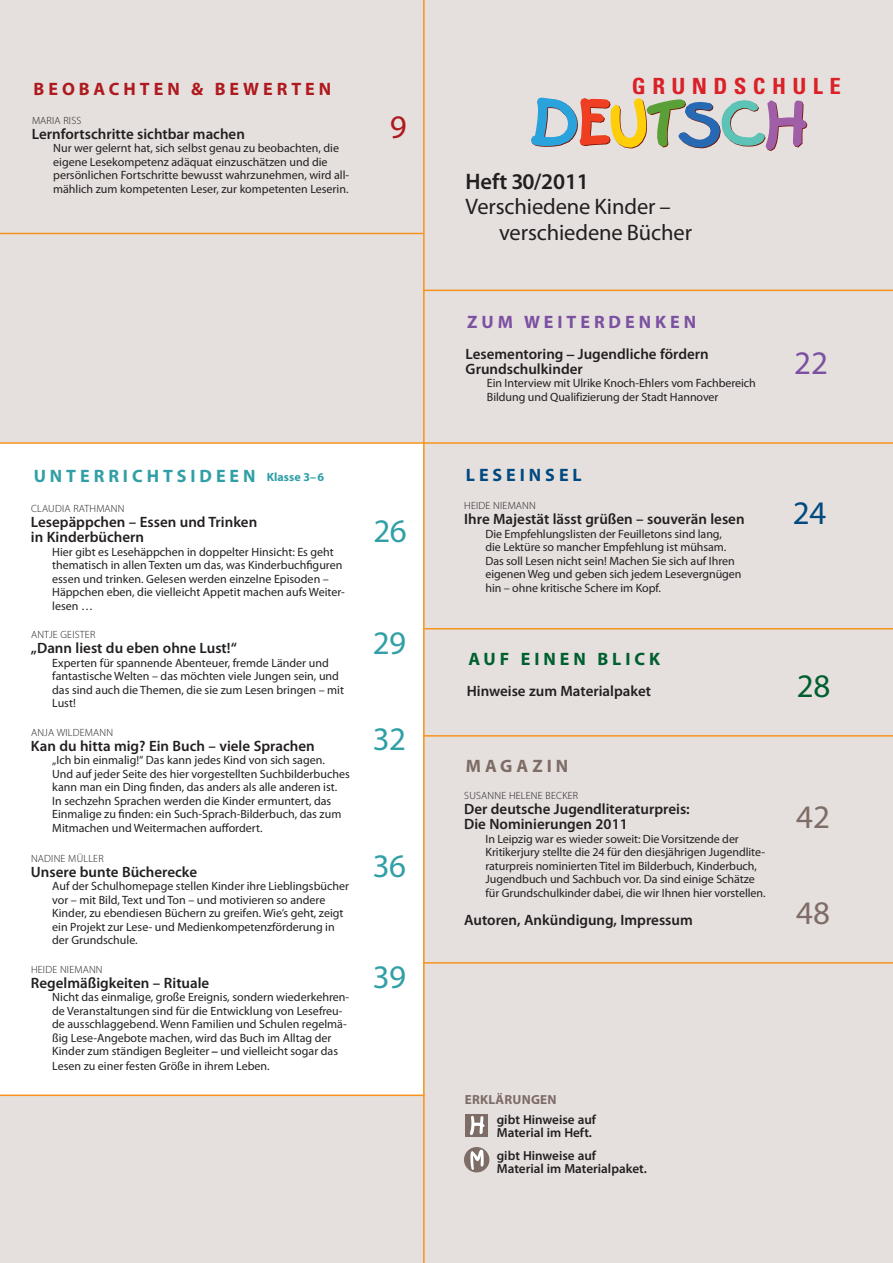
<style>
.page{position:relative;width:893px;height:1263px;background:#e5e0de}
.page>*{position:absolute;margin:0;border:0;box-sizing:border-box;transform-origin:0 0}
.t1{font:33px "Myriad Pro";letter-spacing:-.02em;color:#309fa6}
.t2{font:33px "Myriad Pro";color:#7e6c66}
.t3{font:33px "Myriad Pro";color:#7c51a1}
.t4{font:33px "Myriad Pro";color:#004a7f}
.t5{font:33px "Myriad Pro";color:#005f2f}
.t6{font:33px "Myriad Pro";color:#ae1a1e}
.t7{font:22.5px/25.5px "Myriad Pro";letter-spacing:-.005em;color:#231f20}
.t8{font:600 22.5px "Myriad Pro";letter-spacing:-.005em;color:#231f20}
.t9{font:700 condensed 22.35px "Univers LT Std";letter-spacing:.28em;color:#da2128}
.t10{font:700 18px "Myriad Pro";letter-spacing:.22em;color:#309fa6}
.t11{font:700 18px "Myriad Pro";letter-spacing:.22em;color:#ae1a1e}
.t12{font:700 18px "Myriad Pro";letter-spacing:.22em;color:#7c51a1}
.t13{font:700 18px "Myriad Pro";letter-spacing:.22em;color:#005f2f}
.t14{font:700 18px "Myriad Pro";letter-spacing:.22em;color:#004a7f}
.t15{font:700 18px "Myriad Pro";color:#7e6c66}
.t16{font:600 15px/15px "Myriad Pro";color:#231f20}
.t17{font:600 13.2px/13.2px "Myriad Pro";color:#231f20}
.t18{font:700 13.2px "Myriad Pro";letter-spacing:.02em;color:#7e6c66}
.t19{font:12px/13.5px "Myriad Pro";color:#231f20}
.t20{font:300 10.5px "Myriad Pro";letter-spacing:.02em;color:#231f20}
.s1{font-size:12px}
.s2{font-family:"Candida Std";font-weight:700}
</style>
<div class="page">
<div style="left:0;top:443px;width:423px;height:652px;background:#fff"></div>
<svg style="left:531px;top:98px;width:276px;height:53px"></svg>
<hr style="left:423px;top:0;width:2px;height:1263px;background:#f7931d">
<hr style="left:423px;top:290px;width:470px;height:1px;background:#f7931d">
<hr style="left:424px;top:628px;width:469px;height:1px;background:#f7931d">
<hr style="left:423px;top:735px;width:470px;height:2px;background:#f7931d">
<hr style="left:423px;top:962px;width:470px;height:2px;background:#f7931d">
<hr style="left:423px;top:442px;width:470px;height:2px;background:#f7931d">
<hr style="left:0;top:233px;width:423px;height:1px;background:#f7931d">
<hr style="left:0;top:1094px;width:425px;height:2px;background:#f7931d">
<hr style="left:0;top:442px;width:423px;height:2px;background:#f7931d">
<div style="left:464px;top:1147px;width:25px;height:25px;background:#7e6c66;border-radius:50%"></div>
<svg style="left:470px;top:1149px;width:14px;height:21px"></svg>
<div style="left:465px;top:1114px;width:23px;height:23px;background:#7e6c66"></div>
<svg style="left:470px;top:1116px;width:15px;height:19px"></svg>
<h3 class="t11" style="left:34px;top:77px;width:299px">BEOBACHTEN &amp; BEWERTEN</h3>
<p class="t20" style="left:32px;top:114px;width:51px">MARIA RISS</p>
<p class="t16" style="left:32px;top:126px;width:214px">Lernfortschritte sichtbar machen</p>
<p class="t19" style="left:53px;top:141px;width:298px">Nur wer gelernt hat, sich selbst genau zu beobachten, die eigene Lesekompetenz adäquat einzuschätzen und die persönlichen Fortschritte bewusst wahrzunehmen, wird all&shy;mählich zum kompetenten Leser, zur kompetenten Leserin.</p>
<h1 class="t6" style="left:390px;top:106px;width:18px">9</h1>
<h3 class="t10" style="left:34px;top:464px;width:292px">UNTERRICHTSIDEEN <span class="s1">KLASSE 3– 6</span></h3>
<p class="t20" style="left:31px;top:503px;width:95px">CLAUDIA RATHMANN</p>
<p class="t16" style="left:31px;top:514px;width:228px">Lesepäppchen – Essen und Trinken in Kinderbüchern</p>
<p class="t19" style="left:52px;top:545px;width:294px">Hier gibt es Lesehäppchen in doppelter Hinsicht: Es geht thematisch in allen Texten um das, was Kinderbuchfiguren essen und trinken. Gelesen werden einzelne Episoden – Häppchen eben, die vielleicht Appetit machen aufs Weiter&shy;lesen …</p>
<p class="t20" style="left:31px;top:629px;width:66px">ANTJE GEISTER</p>
<p class="t16" style="left:31px;top:640px;width:207px">„Dann liest du eben ohne Lust!“</p>
<p class="t19" style="left:52px;top:656px;width:293px">Experten für spannende Abenteuer, fremde Länder und fantastische Welten – das möchten viele Jungen sein, und das sind auch die Themen, die sie zum Lesen bringen – mit Lust!</p>
<p class="t20" style="left:31px;top:727px;width:84px">ANJA WILDEMANN</p>
<p class="t16" style="left:31px;top:738px;width:285px">Kan du hitta mig? Ein Buch – viele Sprachen</p>
<p class="t19" style="left:52px;top:753px;width:299px">„Ich bin einmalig!“ Das kann jedes Kind von sich sagen.<br>Und auf jeder Seite des hier vorgestellten Suchbilderbuches kann man ein Ding finden, das anders als alle anderen ist.<br>In sechzehn Sprachen werden die Kinder ermuntert, das Einmalige zu finden: ein Such-Sprach-Bilderbuch, das zum Mitmachen und Weiter machen auffordert.</p>
<p class="t20" style="left:31px;top:853px;width:74px">NADINE MÜLLER</p>
<p class="t16" style="left:31px;top:864px;width:168px">Unsere bunte Bücherecke</p>
<p class="t19" style="left:52px;top:879px;width:298px">Auf der Schulhomepage stellen Kinder ihre Lieblingsbücher vor – mit Bild, Text und Ton – und motivieren so andere Kinder, zu ebendiesen Büchern zu greifen. Wie’s geht, zeigt ein Projekt zur Lese- und Medienkompetenzförderung in der Grundschule.</p>
<p class="t20" style="left:31px;top:964px;width:73px">HEIDE NIEMANN</p>
<p class="t16" style="left:31px;top:975px;width:180px">Regelmäßigkeiten – Rituale</p>
<p class="t19" style="left:52px;top:990px;width:298px">Nicht das einmalige, große Ereignis, sondern wiederkehren&shy;de Veranstaltungen sind für die Entwicklung von Lesefreu&shy;de ausschlaggebend. Wenn Familien und Schulen regelmä&shy;ßig Lese-Angebote machen, wird das Buch im Alltag der Kinder zum ständigen Begleiter <span class="s2">–</span> und vielleicht sogar das</p>
<p class="t19" style="left:52px;top:1059px;width:219px">Lesen zu einer festen Größe in ihrem Leben.</p>
<h1 class="t1" style="left:374px;top:511px;width:35px">26</h1>
<h1 class="t1" style="left:373px;top:622px;width:35px">29</h1>
<h1 class="t1" style="left:373px;top:719px;width:35px">32</h1>
<h1 class="t1" style="left:373px;top:846px;width:35px">36</h1>
<h1 class="t1" style="left:373px;top:957px;width:35px">39</h1>
<h3 class="t9" style="left:632px;top:72px;width:210px">GRUNDSCHULE</h3>
<h2 class="t8" style="left:466px;top:167px;width:125px">Heft 30/2011</h2>
<h2 class="t7" style="left:499px;top:194px;width:195px;text-indent:-33px">Verschiedene Kinder – verschiedene Bücher</h2>
<h3 class="t12" style="left:467px;top:310px;width:230px">ZUM WEITERDENKEN</h3>
<p class="t16" style="left:466px;top:346px;width:245px">Lesementoring <span class="s2">–</span> Jugendliche fördern<br>Grundschulkinder</p>
<p class="t19" style="left:487px;top:376px;width:271px">Ein Interview mit Ulrike Knoch-Ehlers vom Fachbereich<br>Bildung und Qualifizierung der Stadt Hannover</p>
<h3 class="t14" style="left:466px;top:463px;width:117px">LESEINSEL</h3>
<p class="t20" style="left:464px;top:500px;width:73px">HEIDE NIEMANN</p>
<p class="t16" style="left:464px;top:511px;width:282px">Ihre Majestät lässt grüßen – souverän lesen</p>
<p class="t19" style="left:485px;top:527px;width:258px">Die Empfehlungslisten der Feuilletons sind lang,<br>die Lektüre so mancher Empfehlung ist mühsam.<br>Das soll Lesen nicht sein! Machen Sie sich auf Ihren eigenen Weg und geben sich jedem Lesevergnügen hin – ohne kritische Schere im Kopf.</p>
<h1 class="t3" style="left:794px;top:343px;width:35px">22</h1>
<h1 class="t4" style="left:793px;top:493px;width:35px">24</h1>
<h3 class="t13" style="left:468px;top:647px;width:193px">AUF EINEN BLICK</h3>
<p class="t16" style="left:467px;top:683px;width:186px">Hinweise zum Materialpaket</p>
<h1 class="t5" style="left:797px;top:665px;width:35px">28</h1>
<h3 class="t15" style="left:466px;top:754px;width:104px">MAGAZIN</h3>
<p class="t20" style="left:464px;top:790px;width:115px">SUSANNE HELENE BECKER</p>
<p class="t16" style="left:464px;top:801px;width:227px">Der deutsche Jugendliteraturpreis:<br>Die Nominierungen 2011</p>
<p class="t19" style="left:485px;top:832px;width:282px">In Leipzig war es wieder soweit: Die Vorsitzende der Kritikerjury stellte die 24 für den diesjährigen Jugendlite&shy;raturpreis nominierten Titel im Bilderbuch, Kinderbuch, Jugendbuch und Sachbuch vor. Da sind einige Schätze für Grundschulkinder dabei, die wir Ihnen hier vorstellen.</p>
<p class="t16" style="left:464px;top:912px;width:230px">Autoren, Ankündigung, Impressum</p>
<h1 class="t2" style="left:796px;top:797px;width:35px">42</h1>
<h1 class="t2" style="left:796px;top:893px;width:35px">48</h1>
<p class="t18" style="left:465px;top:1091px;width:93px">ERKLÄRUNGEN</p>
<p class="t17" style="left:497px;top:1113px;width:101px">gibt Hinweise auf<br>Material im Heft.</p>
<p class="t17" style="left:497px;top:1148px;width:151px">gibt Hinweise auf<br>Material im Materialpaket.</p>
</div>
